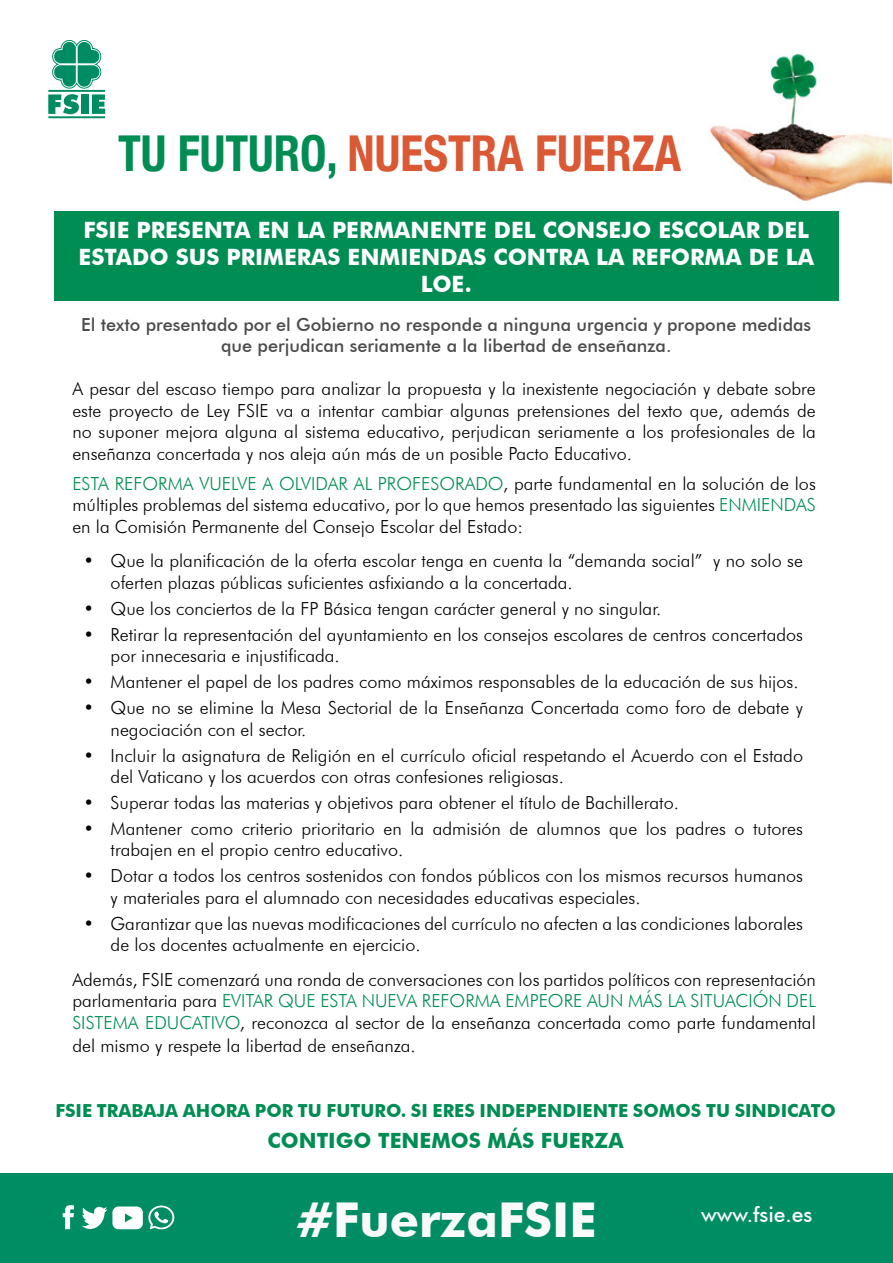
<style>
.page{position:relative;width:893px;height:1263px;background:#fff}
.page>*{position:absolute;margin:0;border:0;box-sizing:border-box;transform-origin:0 0}
.t1{font:700 condensed 49.5px "Helvetica Neue";color:#db5834;scale:.96 1}
.t2{font:700 48px "Futura BT";color:#f9f9fa}
.t3{font:700 22.5px/27px "Futura BT";color:#fff;text-align:center}
.t4{font:700 21px "Futura BT";color:#008d53}
.t5{font:500 21px "Futura BT";color:#fbfbfc}
.t6{font:300 18px/21.6px "Futura BT";color:#000}
.t7{font:500 18px/21.6px "Futura BT";color:#4d4b4d;text-align:center}
.t8{font:700 18px "Futura BT";color:#008d53}
.s1{color:#008d53}
</style>
<div class="page">
<div style="left:54px;top:211px;width:784px;height:90px;background:#008d53"></div>
<div style="left:0;top:1173px;width:893px;height:90px;background:#008d64"></div>
<svg style="left:63px;top:1205px;width:11px;height:24px"></svg>
<svg style="left:148px;top:1205px;width:26px;height:24px"></svg>
<div style="left:112px;top:1206px;width:31px;height:23px;background:#fff;border-radius:6px"></div>
<svg style="left:125px;top:1213px;width:8px;height:9px"></svg>
<svg style="left:82px;top:1207px;width:26px;height:22px"></svg>
<hr style="left:48px;top:116px;width:57px;height:2px;background:#008c63">
<svg style="left:48px;top:39px;width:57px;height:75px"></svg>
<img style="left:710px;top:53px;width:182px;height:148px">
<h1 class="t1" style="left:118px;top:112px;width:588px"><span class="s1">TU FUTURO,</span> NUESTRA FUERZA</h1>
<p class="t3" style="left:79px;top:216px;width:737px">FSIE PRESENTA EN LA PERMANENTE DEL CONSEJO ESCOLAR DEL<br>ESTADO SUS PRIMERAS ENMIENDAS CONTRA LA REFORMA DE LA<br>LOE.</p>
<p class="t7" style="left:81px;top:313px;width:731px">El texto presentado por el Gobierno no responde a ninguna urgencia y propone medidas que perjudican seriamente a la libertad de enseñanza.</p>
<p class="t6" style="left:72px;top:378px;width:745px;text-align:justify">A pesar del escaso tiempo para analizar la propuesta y la inexistente negociación y debate sobre este proyecto de Ley FSIE va a intentar cambiar algunas pretensiones del texto que, además de no suponer mejora alguna al sistema educativo, perjudican seriamente a los profesionales de la enseñanza concertada y nos aleja aún más de un posible Pacto Educativo.</p>
<p class="t6" style="left:72px;top:472px;width:745px;text-align:justify"><span class="s1">ESTA REFORMA VUELVE A OLVIDAR AL PROFESORADO</span>, parte fundamental en la solución de los múltiples problemas del sistema educativo, por lo que hemos presentado las siguientes <span class="s1">ENMIENDAS </span>en la Comisión Permanente del Consejo Escolar del Estado:</p>
<p class="t6" style="left:111px;top:550px;width:694px;text-indent:-27px">• Que la planificación de la oferta escolar tenga en cuenta la “demanda social” y no solo se oferten plazas públicas suficientes asfixiando a la concertada.</p>
<p class="t6" style="left:84px;top:597px;width:579px">• Que los conciertos de la FP Básica tengan carácter general y no singular.</p>
<p class="t6" style="left:111px;top:623px;width:694px;text-indent:-27px">• Retirar la representación del ayuntamiento en los consejos escolares de centros concertados por innecesaria e injustificada.</p>
<p class="t6" style="left:84px;top:671px;width:716px">• Mantener el papel de los padres como máximos responsables de la educación de sus hijos.</p>
<p class="t6" style="left:111px;top:697px;width:694px;text-indent:-27px">• Que no se elimine la Mesa Sectorial de la Enseñanza Concertada como foro de debate y negociación con el sector.</p>
<p class="t6" style="left:111px;top:744px;width:694px;text-indent:-27px">• Incluir la asignatura de Religión en el currículo oficial respetando el Acuerdo con el Estado del Vaticano y los acuerdos con otras confesiones religiosas.</p>
<p class="t6" style="left:84px;top:792px;width:597px">• Superar todas las materias y objetivos para obtener el título de Bachillerato.</p>
<p class="t6" style="left:111px;top:817px;width:694px;text-indent:-27px">• Mantener como criterio prioritario en la admisión de alumnos que los padres o tutores trabajen en el propio centro educativo.</p>
<p class="t6" style="left:111px;top:865px;width:694px;text-indent:-27px">• Dotar a todos los centros sostenidos con fondos públicos con los mismos recursos humanos y materiales para el alumnado con necesidades educativas especiales.</p>
<p class="t6" style="left:111px;top:912px;width:694px;text-indent:-27px">• Garantizar que las nuevas modificaciones del currículo no afecten a las condiciones laborales de los docentes actualmente en ejercicio.</p>
<p class="t6" style="left:72px;top:968px;width:745px;text-align:justify">Además, FSIE comenzará una ronda de conversaciones con los partidos políticos con representación parlamentaria para <span class="s1">EVITAR QUE ESTA NUEVA REFORMA EMPEORE AUN MÁS LA SITUACIÓN DEL SISTEMA EDUCATIVO</span>, reconozca al sector de la enseñanza concertada como parte fundamental</p>
<p class="t6" style="left:72px;top:1035px;width:345px">del mismo y respete la libertad de enseñanza.</p>
<p class="t8" style="left:55px;top:1100px;width:782px">FSIE TRABAJA AHORA POR TU FUTURO. SI ERES INDEPENDIENTE SOMOS TU SINDICATO</p>
<p class="t4" style="left:268px;top:1128px;width:357px">CONTIGO TENEMOS MÁS FUERZA</p>
<h2 class="t2" style="left:296px;top:1190px;width:302px">#FuerzaFSIE</h2>
<p class="t5" style="left:701px;top:1202px;width:113px">www.fsie.es</p>
</div>
